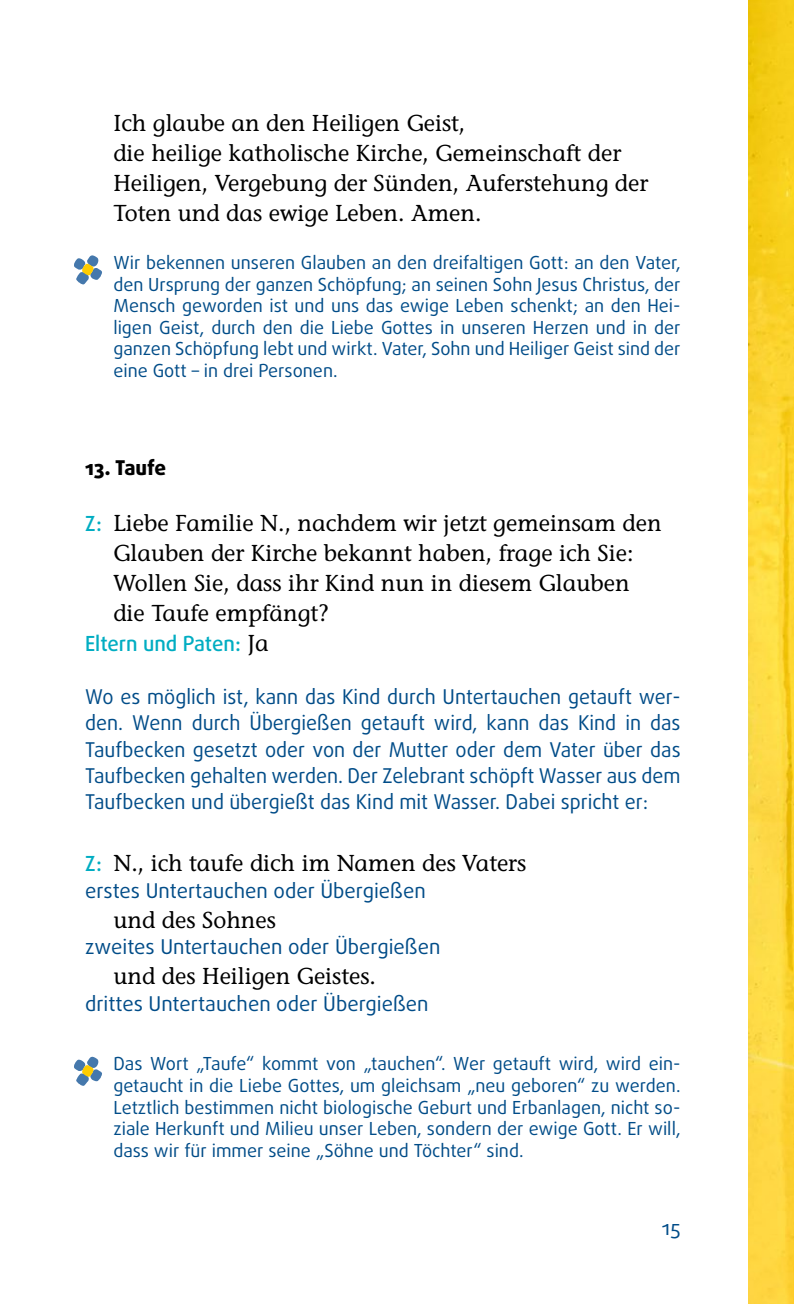
<style>
.page{position:relative;width:794px;height:1304px;background:#fff}
.page>*{position:absolute;margin:0;border:0;box-sizing:border-box;transform-origin:0 0}
.t1{font:23px/30px "Stone Informal LT";color:#000}
.t2{font:500 20.8px "Daxline Pro";color:#00adc2}
.t3{font:20.4px/26.4px "Daxline Pro";color:#004c88;text-align:justify}
.t4{font:800 20.4px "Daxline Pro";color:#000}
.t5{font:18px/21.6px "Daxline Pro";color:#004c88;text-align:justify}
.s1{font-family:"Daxline Pro";font-weight:500;font-size:20.8px;color:#00adc2}
.s2{font-family:"Stone Informal LT";font-weight:400;font-size:23px;color:#000}
</style>
<div class="page">
<svg style="left:74px;top:255px;width:28px;height:29px"></svg>
<svg style="left:74px;top:1057px;width:28px;height:29px"></svg>
<img style="left:748px;top:0;width:46px;height:1304px">
<p class="t1" style="left:113px;top:108px;width:536px">Ich glaube an den Heiligen Geist,<br>die heilige katholische Kirche, Gemeinschaft der Heiligen, Vergebung der Sünden, Auferstehung der Toten und das ewige Leben. Amen.</p>
<p class="t5" style="left:113px;top:252px;width:568px">Wir bekennen unseren Glauben an den dreifaltigen Gott: an den Vater, den Ursprung der ganzen Schöpfung; an seinen Sohn Jesus Christus, der Mensch geworden ist und uns das ewige Leben schenkt; an den Hei&shy;ligen Geist, durch den die Liebe Gottes in unseren Herzen und in der ganzen Schöpfung lebt und wirkt. Vater, Sohn und Heiliger Geist sind der eine Gott – in drei Personen.</p>
<p class="t4" style="left:85px;top:454px;width:83px">13. Taufe</p>
<p class="t1" style="left:113px;top:508px;width:550px;text-indent:-28px"><span class="s1">Z:</span> Liebe Familie N., nachdem wir jetzt gemeinsam den Glauben der Kirche bekannt haben, frage ich Sie:<br>Wollen Sie, dass ihr Kind nun in diesem Glauben die Taufe empfängt?</p>
<p class="t2" style="left:85px;top:630px;width:185px">Eltern und Paten: <span class="s2">Ja</span></p>
<p class="t3" style="left:85px;top:683px;width:597px">Wo es möglich ist, kann das Kind durch Untertauchen getauft wer&shy;den. Wenn durch Übergießen getauft wird, kann das Kind in das Taufbecken gesetzt oder von der Mutter oder dem Vater über das Taufbecken gehalten werden. Der Zelebrant schöpft Wasser aus dem Taufbecken und übergießt das Kind mit Wasser. Dabei spricht er:</p>
<p class="t1" style="left:85px;top:849px;width:443px"><span class="s1">Z:</span> N., ich taufe dich im Namen des Vaters</p>
<p class="t3" style="left:85px;top:878px;width:342px">erstes Untertauchen oder Übergießen</p>
<p class="t1" style="left:113px;top:905px;width:164px">und des Sohnes</p>
<p class="t3" style="left:85px;top:934px;width:357px">zweites Untertauchen oder Übergießen</p>
<p class="t1" style="left:113px;top:961px;width:264px">und des Heiligen Geistes.</p>
<p class="t3" style="left:85px;top:990px;width:345px">drittes Untertauchen oder Übergießen</p>
<p class="t5" style="left:113px;top:1053px;width:568px">Das Wort „Taufe“ kommt von „tauchen“. Wer getauft wird, wird ein&shy;getaucht in die Liebe Gottes, um gleichsam „neu geboren“ zu werden.<br>Letztlich bestimmen nicht biologische Geburt und Erbanlagen, nicht so&shy;ziale Herkunft und Milieu unser Leben, sondern der ewige Gott. Er will, dass wir für immer seine „Söhne und Töchter“ sind.</p>
<p class="t3" style="left:662px;top:1214px;width:20px">15</p>
</div>
